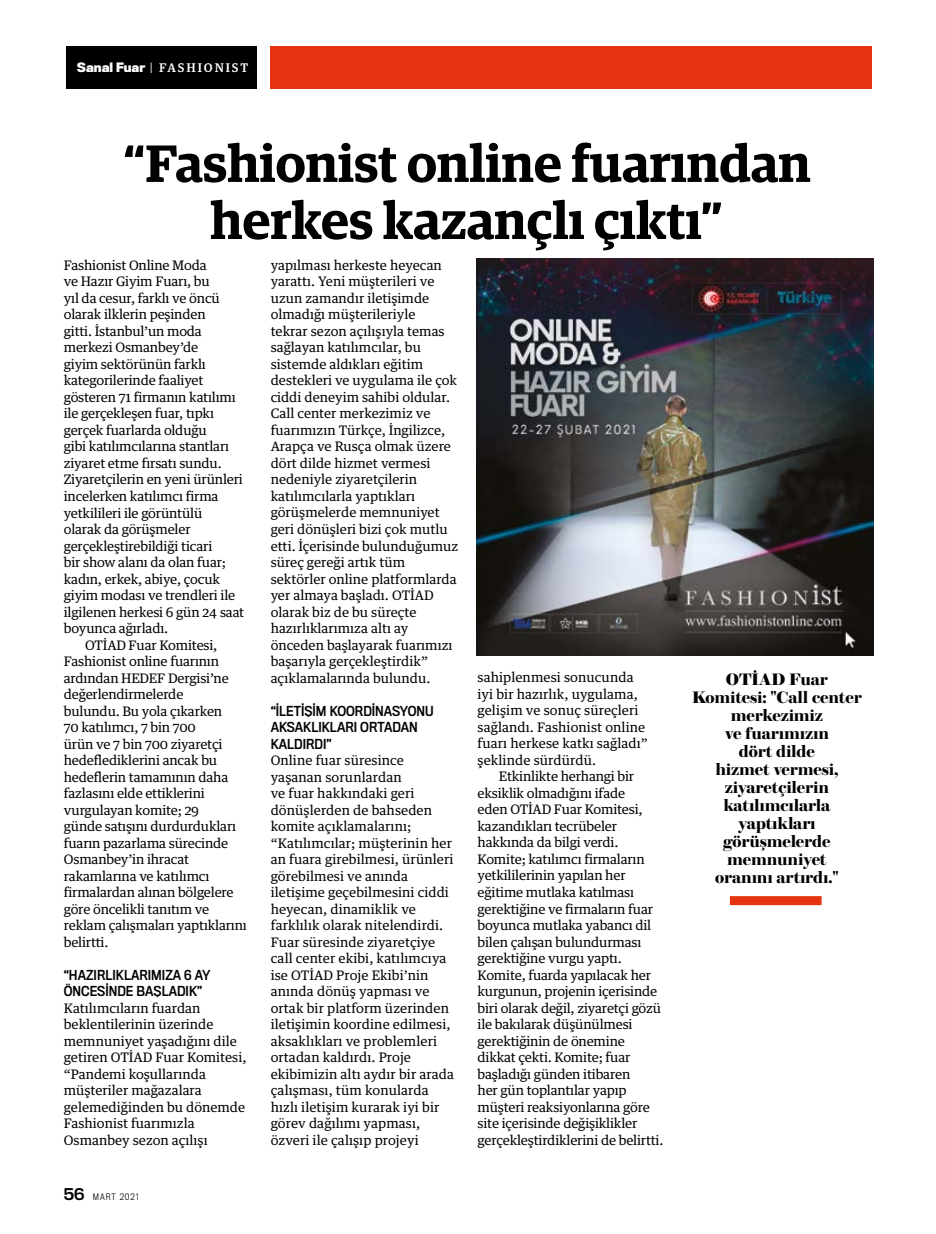
<style>
.page{position:relative;width:936px;height:1234px;background:#fff}
.page>*{position:absolute;margin:0;border:0;box-sizing:border-box;transform-origin:0 0}
.t1{font:600 52.5px/57px "Guardian Egyp";color:#000;text-align:center}
.t2{font:700 16.5px/18px "Brunel Deck";letter-spacing:-.01em;color:#000;text-align:center}
.t3{font:13.2px/16.5px "Guardian Text Egyp";letter-spacing:-.01em;color:#000}
.t4{font:12.75px/16.5px "Titling Gothic FB Narrow Standard";color:#000}
.t5{font:500 12px "Guardian Text Egyp";letter-spacing:.155em;color:#fff}
.t6{font:300 8.25px "Titling Gothic FB Narrow";letter-spacing:.12em;color:#000}
.s1{font-family:"Titling Gothic FB Narrow";font-weight:700}
.s2{font-weight:400}
.s3{font-family:"Titling Gothic FB Normal Standard";font-weight:400;font-size:15px}
</style>
<div class="page">
<div style="left:66px;top:46px;width:191px;height:43px;background:#000"></div>
<div style="left:271px;top:46px;width:601px;height:43px;background:#e63312"></div>
<img style="left:476px;top:258px;width:397px;height:397px">
<div style="left:729px;top:895px;width:92px;height:9px;background:#e63312"></div>
<p class="t5" style="left:77px;top:58px;width:172px"><span class="s1">Sanal Fuar</span> <span class="s2">|</span> FASHIONIST</p>
<h1 class="t1" style="left:123px;top:130px;width:689px">“Fashionist online fuarından herkes kazançlı çıktı”</h1>
<p class="t3" style="left:64px;top:255px;width:144px">Fashionist Online Moda</p>
<p class="t3" style="left:64px;top:272px;width:147px">ve Hazır Giyim Fuarı, bu</p>
<p class="t3" style="left:64px;top:288px;width:158px">yıl da cesur, farklı ve öncü</p>
<p class="t3" style="left:64px;top:305px;width:143px">olarak ilklerin peşinden</p>
<p class="t3" style="left:64px;top:321px;width:140px">gitti. İstanbul’un moda</p>
<p class="t3" style="left:64px;top:338px;width:136px">merkezi Osmanbey’de</p>
<p class="t3" style="left:64px;top:354px;width:144px">giyim sektörünün farklı</p>
<p class="t3" style="left:64px;top:371px;width:141px">kategorilerinde faaliyet</p>
<p class="t3" style="left:64px;top:387px;width:173px">gösteren 71 firmanın katılımı</p>
<p class="t3" style="left:64px;top:404px;width:152px">ile gerçekleşen fuar, tıpkı</p>
<p class="t3" style="left:64px;top:420px;width:145px">gerçek fuarlarda olduğu</p>
<p class="t3" style="left:64px;top:437px;width:167px">gibi katılımcılarına stantları</p>
<p class="t3" style="left:64px;top:453px;width:159px">ziyaret etme fırsatı sundu.</p>
<p class="t3" style="left:64px;top:470px;width:180px">Ziyaretçilerin en yeni ürünleri</p>
<p class="t3" style="left:64px;top:486px;width:156px">incelerken katılımcı firma</p>
<p class="t3" style="left:64px;top:503px;width:140px">yetkilileri ile görüntülü</p>
<p class="t3" style="left:64px;top:519px;width:128px">olarak da görüşmeler</p>
<p class="t3" style="left:64px;top:536px;width:150px">gerçekleştirebildiği ticari</p>
<p class="t3" style="left:64px;top:552px;width:164px">bir show alanı da olan fuar;</p>
<p class="t3" style="left:64px;top:569px;width:158px">kadın, erkek, abiye, çocuk</p>
<p class="t3" style="left:64px;top:585px;width:173px">giyim modası ve trendleri ile</p>
<p class="t3" style="left:64px;top:602px;width:182px">ilgilenen herkesi 6 gün 24 saat</p>
<p class="t3" style="left:64px;top:618px;width:106px">boyunca ağırladı.</p>
<p class="t3" style="left:85px;top:635px;width:134px">OTİAD Fuar Komitesi,</p>
<p class="t3" style="left:64px;top:651px;width:157px">Fashionist online fuarının</p>
<p class="t3" style="left:64px;top:668px;width:166px">ardından HEDEF Dergisi’ne</p>
<p class="t3" style="left:64px;top:684px;width:121px">değerlendirmelerde</p>
<p class="t3" style="left:64px;top:701px;width:160px">bulundu. Bu yola çıkarken</p>
<p class="t3" style="left:64px;top:717px;width:134px">70 katılımcı, 7 bin 700</p>
<p class="t3" style="left:64px;top:734px;width:160px">ürün ve 7 bin 700 ziyaretçi</p>
<p class="t3" style="left:64px;top:750px;width:155px">hedeflediklerini ancak bu</p>
<p class="t3" style="left:64px;top:767px;width:166px">hedeflerin tamamının daha</p>
<p class="t3" style="left:64px;top:783px;width:142px">fazlasını elde ettiklerini</p>
<p class="t3" style="left:64px;top:800px;width:137px">vurgulayan komite; 29</p>
<p class="t3" style="left:64px;top:816px;width:174px">günde satışını durdurdukları</p>
<p class="t3" style="left:64px;top:833px;width:166px">fuarın pazarlama sürecinde</p>
<p class="t3" style="left:64px;top:849px;width:127px">Osmanbey’in ihracat</p>
<p class="t3" style="left:64px;top:866px;width:147px">rakamlarına ve katılımcı</p>
<p class="t3" style="left:64px;top:882px;width:171px">firmalardan alınan bölgelere</p>
<p class="t3" style="left:64px;top:899px;width:147px">göre öncelikli tanıtım ve</p>
<p class="t3" style="left:64px;top:915px;width:185px">reklam çalışmaları yaptıklarını</p>
<p class="t3" style="left:64px;top:932px;width:46px">belirtti.</p>
<p class="t4" style="left:64px;top:966px;width:148px">“HAZIRLIKLARIMIZA 6 AY<br>ÖNCESİNDE BAŞLADIK”</p>
<p class="t3" style="left:64px;top:998px;width:184px">Katılımcıların fuardan beklentilerinin üzerinde memnuniyet yaşadığını dile getiren OTİAD Fuar Komitesi, “Pandemi koşullarında müşteriler mağazalara gelemediğinden bu dönemde<br>Fashionist fuarımızla<br>Osmanbey sezon açılışı</p>
<p class="t6" style="left:64px;top:1191px;width:77px"><span class="s3">56</span> MART 2021</p>
<p class="t3" style="left:271px;top:255px;width:189px">yapılması herkeste heyecan yarattı. Yeni müşterileri ve uzun zamandır iletişimde olmadığı müşterileriyle<br>tekrar sezon açılışıyla temas sağlayan katılımcılar, bu sistemde aldıkları eğitim destekleri ve uygulama ile çok ciddi deneyim sahibi oldular.<br>Call center merkezimiz ve fuarımızın Türkçe, İngilizce,<br>Arapça ve Rusça olmak üzere dört dilde hizmet vermesi nedeniyle ziyaretçilerin katılımcılarla yaptıkları görüşmelerde memnuniyet geri dönüşleri bizi çok mutlu etti. İçerisinde bulunduğumuz süreç gereği artık tüm sektörler online platformlarda yer almaya başladı. OTİAD olarak biz de bu süreçte hazırlıklarımıza altı ay önceden başlayarak fuarımızı başarıyla gerçekleştirdik” açıklamalarında bulundu.</p>
<p class="t4" style="left:271px;top:702px;width:164px">“İLETİŞİM KOORDİNASYONU<br>AKSAKLIKLARI ORTADAN<br>KALDIRDI”</p>
<p class="t3" style="left:271px;top:750px;width:185px">Online fuar süresince yaşanan sorunlardan<br>ve fuar hakkındaki geri dönüşlerden de bahseden komite açıklamalarını; “Katılımcılar; müşterinin her an fuara girebilmesi, ürünleri görebilmesi ve anında iletişime geçebilmesini ciddi heyecan, dinamiklik ve farklılık olarak nitelendirdi.<br>Fuar süresinde ziyaretçiye call center ekibi, katılımcıya ise OTİAD Proje Ekibi’nin anında dönüş yapması ve ortak bir platform üzerinden iletişimin koordine edilmesi, aksaklıkları ve problemleri ortadan kaldırdı. Proje ekibimizin altı aydır bir arada çalışması, tüm konularda hızlı iletişim kurarak iyi bir görev dağılımı yapması, özveri ile çalışıp projeyi</p>
<p class="t3" style="left:477px;top:668px;width:172px">sahiplenmesi sonucunda iyi bir hazırlık, uygulama, gelişim ve sonuç süreçleri sağlandı. Fashionist online fuarı herkese katkı sağladı” şeklinde sürdürdü.</p>
<p class="t3" style="left:477px;top:767px;width:187px;text-indent:21px">Etkinlikte herhangi bir eksiklik olmadığını ifade<br>eden OTİAD Fuar Komitesi, kazandıkları tecrübeler hakkında da bilgi verdi.<br>Komite; katılımcı firmaların yetkililerinin yapılan her eğitime mutlaka katılması gerektiğine ve firmaların fuar boyunca mutlaka yabancı dil bilen çalışan bulundurması gerektiğine vurgu yaptı.<br>Komite, fuarda yapılacak her kurgunun, projenin içerisinde biri olarak değil, ziyaretçi gözü ile bakılarak düşünülmesi gerektiğinin de önemine dikkat çekti. Komite; fuar başladığı günden itibaren<br>her gün toplantılar yapıp müşteri reaksiyonlarına göre site içerisinde değişiklikler gerçekleştirdiklerini de belirtti.</p>
<p class="t2" style="left:692px;top:670px;width:171px">OTİAD Fuar<br>Komitesi: "Call center merkezimiz<br>ve fuarımızın<br>dört dilde<br>hizmet vermesi, ziyaretçilerin katılımcılarla yaptıkları görüşmelerde memnuniyet<br>oranını artırdı."</p>
</div>
